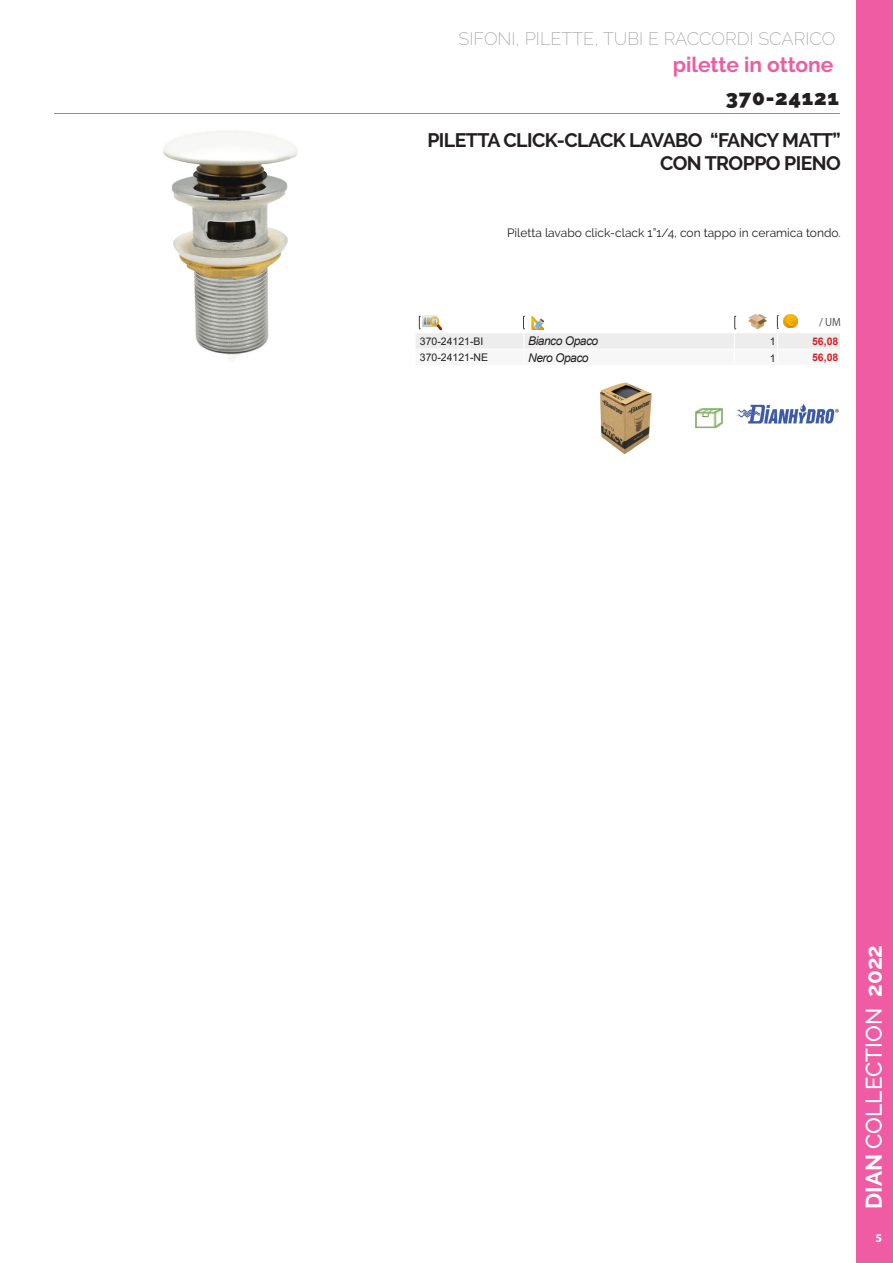
<style>
.page{position:relative;width:893px;height:1263px;background:#fff}
.page>*{position:absolute;margin:0;border:0;box-sizing:border-box;transform-origin:0 0}
.t1{font:500 22.5px "Raleway";color:#fff}
.t2{font:700 21px "Raleway";color:#ef5ca3}
.t3{font:900 21px "Raleway";letter-spacing:.04em;color:#231f20}
.t4{font:700 19.5px/23.4px "Raleway";letter-spacing:-.03em;color:#231f20;text-align:right}
.Header_Reparto{font:200 18px "Raleway";color:#9d9fa2}
.t5{font:12px "Raleway";color:#231f20}
.t6{font:italic 12px "Arial";letter-spacing:-.04em;color:#231f20}
.t7{font:700 12px "Myriad Pro";color:#fff}
.t8{font:11.85px "Myriad Pro";color:#545557;scale:.92 1}
.t9{font:10.5px "Arial";color:#231f20}
.t10{font:700 10.5px "Arial";color:#d1232a}
.s1{font-weight:700}
</style>
<div class="page">
<div style="left:856px;top:0;width:37px;height:1263px;background:#ef5ca3"></div>
<hr style="left:54px;top:113px;width:786px;height:1px;background:#ef5ca3">
<svg style="left:416px;top:315px;width:424px;height:34px"></svg>
<img style="left:695px;top:408px;width:28px;height:21px">
<img style="left:600px;top:382px;width:52px;height:73px">
<img style="left:737px;top:404px;width:102px;height:20px">
<img style="left:163px;top:130px;width:135px;height:230px">
<p class="Header_Reparto" style="left:459px;top:28px;width:378px">SIFONI, PILETTE, TUBI E RACCORDI SCARICO</p>
<p class="t2" style="left:673px;top:53px;width:162px">pilette in ottone</p>
<p class="t3" style="left:726px;top:85px;width:115px">370-24121</p>
<p class="t4" style="left:427px;top:128px;width:415px">PILETTA CLICK-CLACK LAVABO “FANCY MATT”<br>CON TROPPO PIENO</p>
<p class="t5" style="left:507px;top:226px;width:335px">Piletta lavabo click-clack 1”1/4, con tappo in ceramica tondo.</p>
<p class="t8" style="left:819px;top:314px;width:25px">/ UM</p>
<p class="t9" style="left:420px;top:334px;width:65px">370-24121-BI</p>
<p class="t6" style="left:528px;top:333px;width:72px">Bianco Opaco</p>
<p class="t9" style="left:770px;top:334px;width:7px">1</p>
<p class="t10" style="left:812px;top:334px;width:28px">56,08</p>
<p class="t9" style="left:420px;top:350px;width:70px">370-24121-NE</p>
<p class="t6" style="left:528px;top:350px;width:62px">Nero Opaco</p>
<p class="t9" style="left:770px;top:351px;width:7px">1</p>
<p class="t10" style="left:812px;top:350px;width:28px">56,08</p>
<p class="t1" style="left:861px;top:1209px;width:265px;rotate:-90deg"><span class="s1">DIAN</span> COLLECTION <span class="s1">2022</span></p>
<p class="t7" style="left:876px;top:1230px;width:8px">5</p>
</div>
